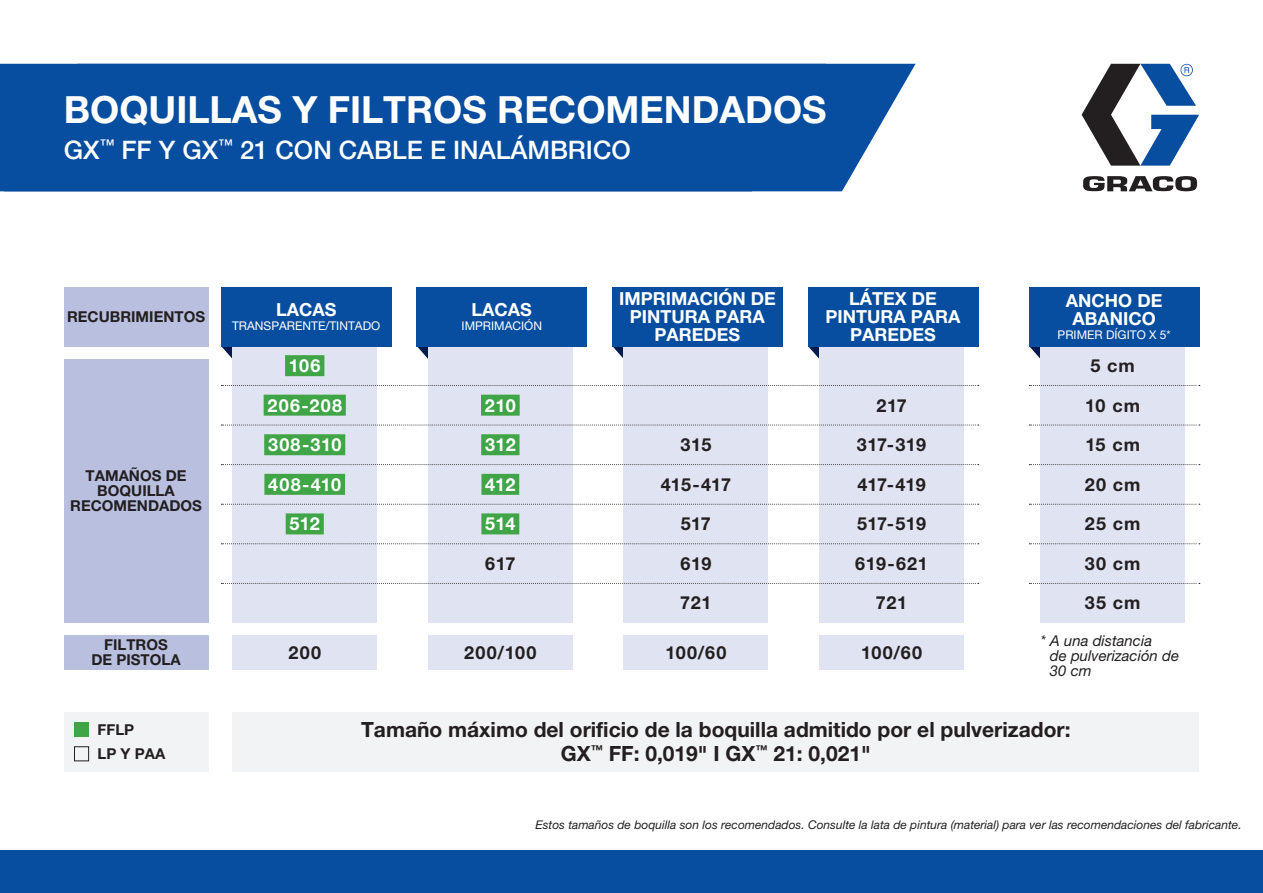
<style>
.page{position:relative;width:1263px;height:893px;background:#fff}
.page>*{position:absolute;margin:0;border:0;box-sizing:border-box;transform-origin:0 0}
.t1{font:700 37.5px "Helvetica Neue LTW1 G";color:#fff}
.t2{font:500 25.5px "Helvetica Neue LTW1 G";color:#fff}
.t3{font:700 21px/24px "Helvetica Neue LTW1 G";color:#231f20;text-align:center}
.numbers_green{font:700 18px/18px "Helvetica Neue LTW1 G";color:#fff;text-align:center}
.numbers{font:700 18px "Helvetica Neue LTW1 G";letter-spacing:.035em;color:#231f20}
.t4{font:700 15px/15px "Helvetica Neue LTW1 G";color:#231f20;text-align:center}
.t5{font:italic 15px/15px "Helvetica Neue LTW1 G";color:#231f20}
.t6{font:italic 12px "Helvetica Neue LTW1 G";color:#231f20}
.t7{font:12px "Helvetica Neue LTW1 G";color:#fff}
</style>
<div class="page">
<div style="left:64px;top:712px;width:144px;height:59px;background:#f2f3f4"></div>
<div style="left:74px;top:722px;width:15px;height:15px;background:#3fa547"></div>
<div style="left:74px;top:746px;width:15px;height:15px;border:1px solid #231f20"></div>
<div style="left:64px;top:287px;width:144px;height:60px;background:#b9c0df"></div>
<svg style="left:222px;top:347px;width:10px;height:12px"></svg>
<svg style="left:417px;top:347px;width:11px;height:12px"></svg>
<svg style="left:613px;top:347px;width:11px;height:15px"></svg>
<svg style="left:809px;top:347px;width:10px;height:12px"></svg>
<svg style="left:1030px;top:347px;width:10px;height:12px"></svg>
<div style="left:64px;top:635px;width:144px;height:34px;background:#b9c0df"></div>
<div style="left:428px;top:333px;width:145px;height:290px;background:#e0e3f1"></div>
<div style="left:624px;top:333px;width:144px;height:290px;background:#e0e3f1"></div>
<div style="left:819px;top:333px;width:145px;height:290px;background:#e0e3f1"></div>
<div style="left:232px;top:333px;width:145px;height:290px;background:#e0e3f1"></div>
<div style="left:1040px;top:333px;width:145px;height:290px;background:#e0e3f1"></div>
<div style="left:221px;top:287px;width:170px;height:60px;background:#084ea0"></div>
<div style="left:417px;top:287px;width:170px;height:60px;background:#084ea0"></div>
<div style="left:64px;top:359px;width:144px;height:264px;background:#b9c0df"></div>
<div style="left:612px;top:287px;width:170px;height:60px;background:#084ea0"></div>
<div style="left:232px;top:712px;width:967px;height:59px;background:#f2f3f4"></div>
<div style="left:1029px;top:287px;width:170px;height:60px;background:#084ea0"></div>
<svg style="left:221px;top:385px;width:758px;height:1px"></svg>
<svg style="left:1029px;top:385px;width:171px;height:1px"></svg>
<div style="left:808px;top:287px;width:170px;height:60px;background:#084ea0"></div>
<svg style="left:221px;top:425px;width:758px;height:1px"></svg>
<svg style="left:1029px;top:425px;width:171px;height:1px"></svg>
<div style="left:428px;top:635px;width:145px;height:34px;background:#e0e3f1"></div>
<div style="left:232px;top:635px;width:145px;height:34px;background:#e0e3f1"></div>
<div style="left:624px;top:635px;width:144px;height:34px;background:#e0e3f1"></div>
<svg style="left:221px;top:464px;width:758px;height:1px"></svg>
<svg style="left:221px;top:504px;width:758px;height:1px"></svg>
<svg style="left:221px;top:543px;width:758px;height:1px"></svg>
<svg style="left:221px;top:583px;width:758px;height:1px"></svg>
<svg style="left:1029px;top:464px;width:171px;height:1px"></svg>
<svg style="left:1029px;top:504px;width:171px;height:1px"></svg>
<svg style="left:1029px;top:543px;width:171px;height:1px"></svg>
<svg style="left:1029px;top:583px;width:171px;height:1px"></svg>
<svg style="left:1081px;top:63px;width:118px;height:103px"></svg>
<svg style="left:1083px;top:176px;width:114px;height:16px"></svg>
<div style="left:819px;top:635px;width:145px;height:34px;background:#e0e3f1"></div>
<div style="left:0;top:850px;width:1263px;height:43px;background:#084ea0"></div>
<div style="left:285px;top:355px;width:39px;height:21px;background:#3fa547"></div>
<div style="left:264px;top:395px;width:82px;height:21px;background:#3fa547"></div>
<div style="left:481px;top:395px;width:39px;height:21px;background:#3fa547"></div>
<div style="left:264px;top:434px;width:81px;height:21px;background:#3fa547"></div>
<div style="left:481px;top:434px;width:38px;height:21px;background:#3fa547"></div>
<div style="left:264px;top:474px;width:81px;height:21px;background:#3fa547"></div>
<div style="left:481px;top:474px;width:38px;height:21px;background:#3fa547"></div>
<div style="left:286px;top:513px;width:38px;height:21px;background:#3fa547"></div>
<div style="left:481px;top:513px;width:38px;height:21px;background:#3fa547"></div>
<div style="left:4px;top:64px;width:912px;height:127px;background:#084ea0"></div>
<p class="t1" style="left:64px;top:87px;width:764px">BOQUILLAS Y FILTROS RECOMENDADOS</p>
<p class="t2" style="left:64px;top:134px;width:568px">GX<sup>™</sup> FF Y GX<sup>™</sup> 21 CON CABLE E INALÁMBRICO</p>
<p class="t4" style="left:67px;top:309px;width:140px">RECUBRIMIENTOS</p>
<p class="t4" style="left:70px;top:468px;width:133px">TAMAÑOS DE<br>BOQUILLA<br>RECOMENDADOS</p>
<p class="t4" style="left:91px;top:637px;width:91px">FILTROS<br>DE PISTOLA</p>
<p class="t4" style="left:98px;top:722px;width:38px">FFLP</p>
<p class="t4" style="left:98px;top:746px;width:69px">LP Y PAA</p>
<p class="numbers_green" style="left:276px;top:300px;width:62px">LACAS</p>
<p class="t7" style="left:232px;top:319px;width:150px">TRANSPARENTE/TINTADO</p>
<p class="numbers_green" style="left:472px;top:300px;width:62px">LACAS</p>
<p class="t7" style="left:462px;top:319px;width:82px">IMPRIMACIÓN</p>
<p class="numbers_green" style="left:619px;top:290px;width:158px">IMPRIMACIÓN DE<br>PINTURA PARA<br>PAREDES</p>
<p class="numbers_green" style="left:1066px;top:291px;width:98px">ANCHO DE<br>ABANICO</p>
<p class="numbers_green" style="left:825px;top:290px;width:136px">LÁTEX DE<br>PINTURA PARA<br>PAREDES</p>
<p class="t7" style="left:1057px;top:328px;width:115px">PRIMER DÍGITO X 5*</p>
<p class="numbers_green" style="left:289px;top:357px;width:33px">106</p>
<p class="numbers" style="left:1090px;top:355px;width:46px">5 cm</p>
<p class="numbers_green" style="left:267px;top:396px;width:76px">206-208</p>
<p class="numbers_green" style="left:485px;top:396px;width:33px">210</p>
<p class="numbers" style="left:876px;top:394px;width:32px">217</p>
<p class="numbers" style="left:1085px;top:394px;width:56px">10 cm</p>
<p class="numbers_green" style="left:268px;top:436px;width:75px">308-310</p>
<p class="numbers_green" style="left:485px;top:436px;width:32px">312</p>
<p class="numbers" style="left:681px;top:434px;width:32px">315</p>
<p class="numbers" style="left:857px;top:434px;width:71px">317-319</p>
<p class="numbers" style="left:1085px;top:434px;width:56px">15 cm</p>
<p class="numbers_green" style="left:268px;top:475px;width:75px">408-410</p>
<p class="numbers_green" style="left:485px;top:475px;width:32px">412</p>
<p class="numbers" style="left:661px;top:473px;width:72px">415-417</p>
<p class="numbers" style="left:857px;top:473px;width:70px">417-419</p>
<p class="numbers" style="left:1085px;top:473px;width:57px">20 cm</p>
<p class="numbers_green" style="left:289px;top:515px;width:32px">512</p>
<p class="numbers_green" style="left:485px;top:515px;width:32px">514</p>
<p class="numbers" style="left:681px;top:513px;width:32px">517</p>
<p class="numbers" style="left:857px;top:513px;width:70px">517-519</p>
<p class="numbers" style="left:1085px;top:513px;width:57px">25 cm</p>
<p class="numbers" style="left:485px;top:552px;width:32px">617</p>
<p class="numbers" style="left:680px;top:552px;width:32px">619</p>
<p class="numbers" style="left:855px;top:552px;width:74px">619-621</p>
<p class="numbers" style="left:1085px;top:552px;width:57px">30 cm</p>
<p class="numbers" style="left:680px;top:592px;width:33px">721</p>
<p class="numbers" style="left:876px;top:592px;width:33px">721</p>
<p class="numbers" style="left:1085px;top:592px;width:57px">35 cm</p>
<p class="numbers" style="left:288px;top:641px;width:34px">200</p>
<p class="numbers" style="left:464px;top:641px;width:74px">200/100</p>
<p class="numbers" style="left:665px;top:641px;width:63px">100/60</p>
<p class="numbers" style="left:861px;top:641px;width:63px">100/60</p>
<p class="t5" style="left:1050px;top:633px;width:131px;text-indent:-9px">* A una distancia<br>de pulverización de<br>30 cm</p>
<p class="t3" style="left:361px;top:718px;width:711px">Tamaño máximo del orificio de la boquilla admitido por el pulverizador:<br>GX<sup>™</sup> FF: 0,019" I GX<sup>™</sup> 21: 0,021"</p>
<p class="t6" style="left:535px;top:817px;width:708px">Estos tamaños de boquilla son los recomendados. Consulte la lata de pintura (material) para ver las recomendaciones del fabricante.</p>
</div>
